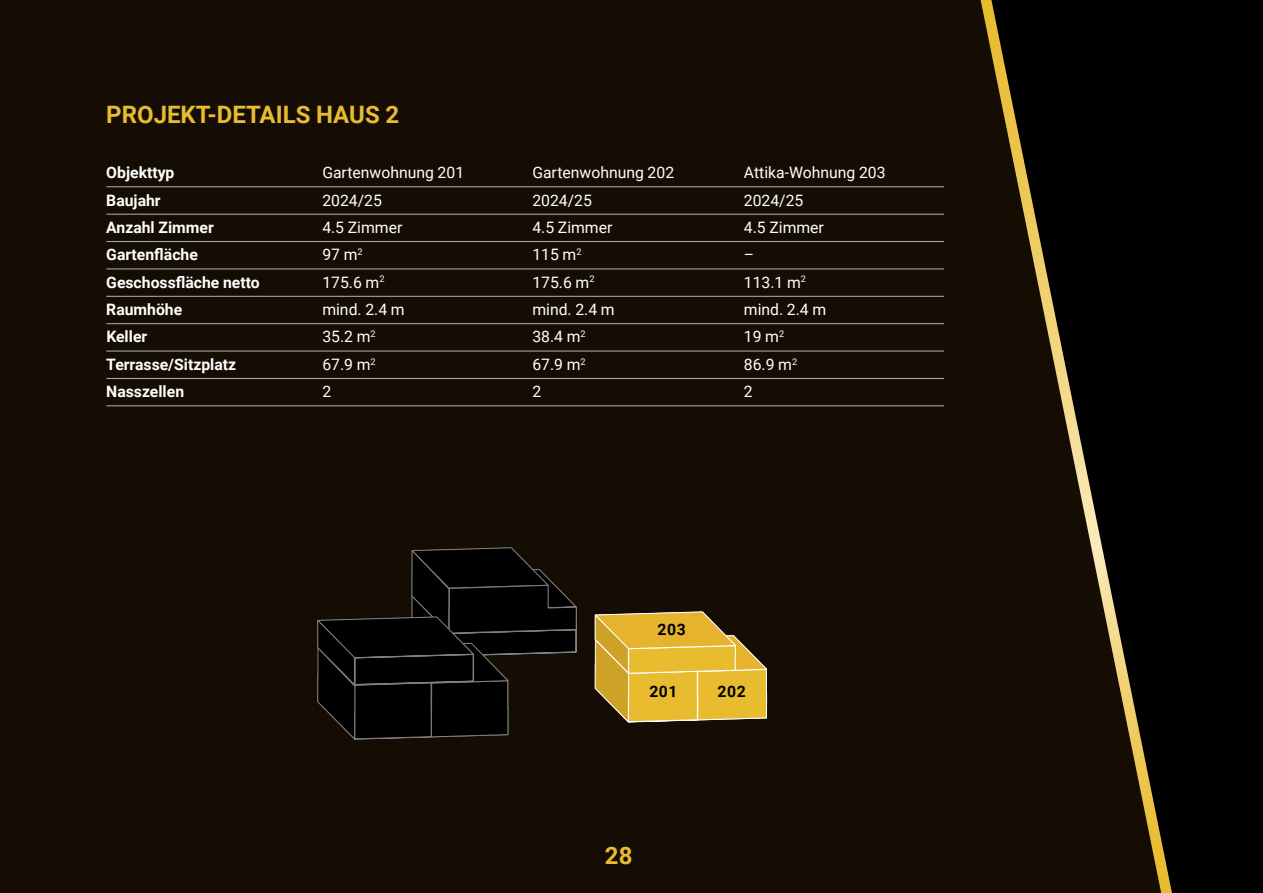
<style>
.page{position:relative;width:1263px;height:893px;background:#150d03}
.page>*{position:absolute;margin:0;border:0;box-sizing:border-box;transform-origin:0 0}
.t1{font:700 24px "Roboto";color:#e8bc2e}
.t2{font:15.75px "Roboto";color:#fff}
.t3{font:700 15.75px "Roboto";color:#fff}
.t4{font:700 15.75px "Roboto";letter-spacing:.035em;color:#000}
</style>
<div class="page">
<hr style="left:106px;top:187px;width:838px;height:1px;background:#b3b2b2">
<hr style="left:106px;top:214px;width:838px;height:1px;background:#b3b2b2">
<hr style="left:106px;top:241px;width:838px;height:1px;background:#b3b2b2">
<hr style="left:106px;top:269px;width:838px;height:1px;background:#b3b2b2">
<hr style="left:106px;top:296px;width:838px;height:1px;background:#b3b2b2">
<hr style="left:106px;top:323px;width:838px;height:1px;background:#b3b2b2">
<hr style="left:106px;top:351px;width:838px;height:1px;background:#b3b2b2">
<hr style="left:106px;top:378px;width:838px;height:1px;background:#b3b2b2">
<hr style="left:106px;top:406px;width:838px;height:1px;background:#b3b2b2">
<svg style="left:991px;top:0;width:272px;height:893px;fill:#000"></svg>
<svg style="left:594px;top:611px;width:174px;height:112px;background:#c49f33"></svg>
<svg style="left:317px;top:547px;width:260px;height:193px"></svg>
<h1 class="t1" style="left:106px;top:98px;width:294px">PROJEKT-DETAILS HAUS 2</h1>
<p class="t3" style="left:106px;top:161px;width:70px">Objekttyp</p>
<p class="t2" style="left:322px;top:161px;width:143px">Gartenwohnung 201</p>
<p class="t2" style="left:532px;top:161px;width:143px">Gartenwohnung 202</p>
<p class="t2" style="left:744px;top:161px;width:143px">Attika-Wohnung 203</p>
<p class="t3" style="left:106px;top:189px;width:56px">Baujahr</p>
<p class="t2" style="left:322px;top:189px;width:61px">2024/25</p>
<p class="t2" style="left:532px;top:189px;width:61px">2024/25</p>
<p class="t2" style="left:744px;top:189px;width:61px">2024/25</p>
<p class="t3" style="left:106px;top:216px;width:109px">Anzahl Zimmer</p>
<p class="t2" style="left:322px;top:216px;width:82px">4.5 Zimmer</p>
<p class="t2" style="left:532px;top:216px;width:82px">4.5 Zimmer</p>
<p class="t2" style="left:744px;top:216px;width:82px">4.5 Zimmer</p>
<p class="t3" style="left:106px;top:244px;width:93px">Gartenfläche</p>
<p class="t2" style="left:322px;top:244px;width:42px">97 m<sup>2</sup></p>
<p class="t2" style="left:532px;top:244px;width:51px">115 m<sup>2</sup></p>
<p class="t2" style="left:744px;top:244px;width:12px">–</p>
<p class="t3" style="left:106px;top:271px;width:155px">Geschossfläche netto</p>
<p class="t2" style="left:322px;top:271px;width:64px">175.6 m<sup>2</sup></p>
<p class="t2" style="left:532px;top:271px;width:64px">175.6 m<sup>2</sup></p>
<p class="t2" style="left:744px;top:271px;width:64px">113.1 m<sup>2</sup></p>
<p class="t3" style="left:106px;top:298px;width:78px">Raumhöhe</p>
<p class="t2" style="left:322px;top:298px;width:84px">mind. 2.4 m</p>
<p class="t2" style="left:532px;top:298px;width:84px">mind. 2.4 m</p>
<p class="t2" style="left:744px;top:298px;width:84px">mind. 2.4 m</p>
<p class="t3" style="left:106px;top:326px;width:42px">Keller</p>
<p class="t2" style="left:322px;top:326px;width:55px">35.2 m<sup>2</sup></p>
<p class="t2" style="left:532px;top:326px;width:55px">38.4 m<sup>2</sup></p>
<p class="t2" style="left:744px;top:326px;width:42px">19 m<sup>2</sup></p>
<p class="t3" style="left:106px;top:353px;width:131px">Terrasse/Sitzplatz</p>
<p class="t2" style="left:322px;top:353px;width:55px">67.9 m<sup>2</sup></p>
<p class="t2" style="left:532px;top:353px;width:55px">67.9 m<sup>2</sup></p>
<p class="t2" style="left:744px;top:353px;width:55px">86.9 m<sup>2</sup></p>
<p class="t3" style="left:106px;top:381px;width:79px">Nasszellen</p>
<p class="t2" style="left:322px;top:381px;width:10px">2</p>
<p class="t2" style="left:532px;top:381px;width:10px">2</p>
<p class="t2" style="left:744px;top:381px;width:10px">2</p>
<p class="t4" style="left:658px;top:618px;width:30px">203</p>
<p class="t4" style="left:649px;top:680px;width:30px">201</p>
<p class="t4" style="left:718px;top:680px;width:30px">202</p>
<h1 class="t1" style="left:605px;top:838px;width:29px">28</h1>
</div>
